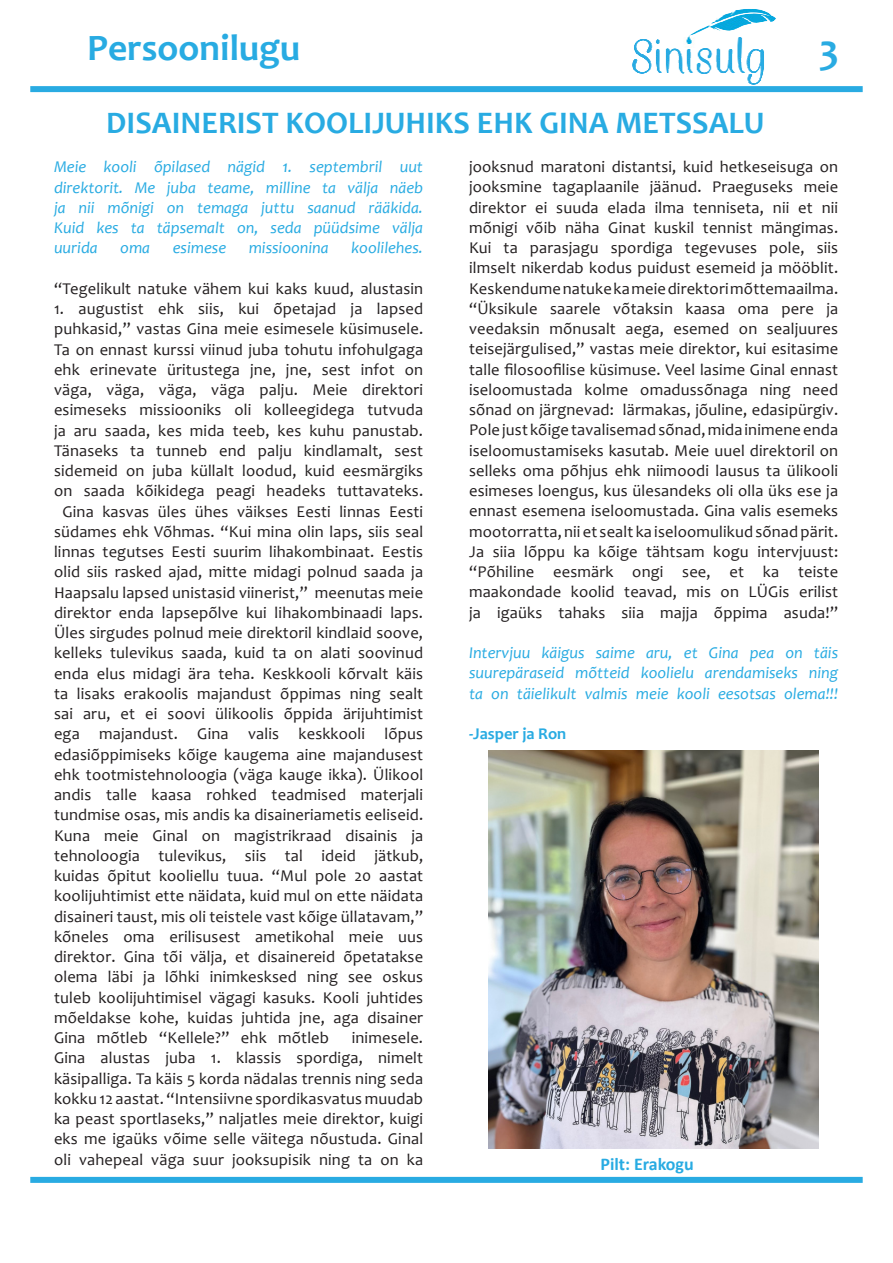
<style>
.page{position:relative;width:893px;height:1263px;background:#fff}
.page>*{position:absolute;margin:0;border:0;box-sizing:border-box;transform-origin:0 0}
.t1{font:700 42px "Candara";color:#29abe2}
.t2{font:700 37.5px "Candara";color:#28abe2}
.t3{font:700 31.5px "Candara";color:#28abe2}
.t4{font:700 18px "Calibri";color:#28abe2}
.t5{font:16.5px/20.2px "Candara";letter-spacing:.01em;color:#231f20;text-align:justify}
.t6{font:italic 16.5px/20.2px "Candara";color:#28abe2;text-align:justify}
.t7{font:700 16.5px "Candara";color:#28abe2}
</style>
<div class="page">
<div style="left:30px;top:1177px;width:833px;height:6px;background:#29abe2"></div>
<div style="left:30px;top:86px;width:833px;height:6px;background:#29abe2"></div>
<img style="left:632px;top:9px;width:144px;height:76px">
<img style="left:488px;top:751px;width:331px;height:397px">
<p class="t2" style="left:87px;top:24px;width:214px">Persoonilugu</p>
<p class="t1" style="left:819px;top:23px;width:21px">3</p>
<p class="t3" style="left:106px;top:103px;width:660px">DISAINERIST KOOLIJUHIKS EHK GINA METSSALU</p>
<p class="t6" style="left:54px;top:157px;width:371px">Meie kooli õpilased nägid 1. septembril uut direktorit. Me juba teame, milline ta välja näeb ja nii mõnigi on temaga juttu saanud rääkida.<br>Kuid kes ta täpsemalt on, seda püüdsime välja uurida</p>
<p class="t6" style="left:120px;top:238px;width:31px">oma</p>
<p class="t6" style="left:173px;top:238px;width:55px">esimese</p>
<p class="t6" style="left:249px;top:238px;width:82px">missioonina</p>
<p class="t6" style="left:351px;top:238px;width:73px">koolilehes.</p>
<p class="t5" style="left:54px;top:278px;width:371px">“Tegelikult natuke vähem kui kaks kuud, alustasin</p>
<p class="t5" style="left:54px;top:298px;width:371px">1. augustist ehk siis, kui õpetajad ja lapsed puhkasid,” vastas Gina meie esimesele küsimusele.<br>Ta on ennast kurssi viinud juba tohutu infohulgaga ehk erinevate üritustega jne, jne, sest infot on väga, väga, väga, väga palju. Meie direktori esimeseks missiooniks oli kolleegidega tutvuda ja aru saada, kes mida teeb, kes kuhu panustab.<br>Tänaseks ta tunneb end palju kindlamalt, sest sidemeid on juba küllalt loodud, kuid eesmärgiks on saada kõikidega peagi headeks tuttavateks.</p>
<p class="t5" style="left:54px;top:501px;width:371px;text-align:center">Gina kasvas üles ühes väikses Eesti linnas Eesti südames ehk Võhmas. “Kui mina olin laps, siis seal linnas tegutses Eesti suurim lihakombinaat. Eestis olid siis rasked ajad, mitte midagi polnud saada ja Haapsalu lapsed unistasid viinerist,” meenutas meie direktor enda lapsepõlve kui lihakombinaadi laps.<br>Üles sirgudes polnud meie direktoril kindlaid soove, kelleks tulevikus saada, kuid ta on alati soovinud enda elus midagi ära teha. Keskkooli kõrvalt käis ta lisaks erakoolis majandust õppimas ning sealt sai aru, et ei soovi ülikoolis õppida ärijuhtimist ega majandust. Gina valis keskkooli lõpus edasiõppimiseks kõige kaugema aine majandusest ehk tootmistehnoloogia (väga kauge ikka). Ülikool andis talle kaasa rohked teadmised materjali tundmise osas, mis andis ka disaineriametis eeliseid.</p>
<p class="t5" style="left:54px;top:825px;width:371px">Kuna meie Ginal on magistrikraad disainis ja tehnoloogia tulevikus, siis tal ideid jätkub, kuidas õpitut kooliellu tuua. “Mul pole 20 aastat koolijuhtimist ette näidata, kuid mul on ette näidata disaineri taust, mis oli teistele vast kõige üllatavam,” kõneles oma erilisusest ametikohal meie uus direktor. Gina tõi välja, et disainereid õpetatakse olema läbi ja lõhki inimkesksed ning see oskus tuleb koolijuhtimisel vägagi kasuks. Kooli juhtides mõeldakse kohe, kuidas juhtida jne, aga disainer Gina mõtleb “Kellele?” ehk mõtleb</p>
<p class="t5" style="left:352px;top:1027px;width:73px">inimesele.</p>
<p class="t5" style="left:54px;top:1048px;width:371px">Gina alustas juba 1. klassis spordiga, nimelt käsipalliga. Ta käis 5 korda nädalas trennis ning seda kokku 12 aastat. “Intensiivne spordikasvatus muudab ka peast sportlaseks,” naljatles meie direktor, kuigi eks me igaüks võime selle väitega nõustuda. Ginal oli vahepeal väga suur jooksupisik ning ta on ka</p>
<p class="t5" style="left:469px;top:157px;width:371px">jooksnud maratoni distantsi, kuid hetkeseisuga on jooksmine tagaplaanile jäänud. Praeguseks meie direktor ei suuda elada ilma tenniseta, nii et nii mõnigi võib näha Ginat kuskil tennist mängimas.<br>Kui ta parasjagu spordiga tegevuses pole, siis ilmselt nikerdab kodus puidust esemeid ja mööblit.</p>
<p class="t5" style="left:469px;top:278px;width:371px">Keskendume natuke ka meie direktori mõttemaailma. “Üksikule saarele võtaksin kaasa oma pere ja veedaksin mõnusalt aega, esemed on sealjuures teisejärgulised,” vastas meie direktor, kui esitasime talle filosoofilise küsimuse. Veel lasime Ginal ennast iseloomustada kolme omadussõnaga ning need sõnad on järgnevad: lärmakas, jõuline, edasipürgiv.<br>Pole just kõige tavalisemad sõnad, mida inimene enda iseloomustamiseks kasutab. Meie uuel direktoril on selleks oma põhjus ehk niimoodi lausus ta ülikooli esimeses loengus, kus ülesandeks oli olla üks ese ja ennast esemena iseloomustada. Gina valis esemeks mootorratta, nii et sealt ka iseloomulikud sõnad pärit.</p>
<p class="t5" style="left:469px;top:541px;width:371px">Ja siia lõppu ka kõige tähtsam kogu intervjuust:</p>
<p class="t5" style="left:469px;top:561px;width:371px">“Põhiline eesmärk ongi see, et ka teiste maakondade koolid teavad, mis on LÜGis erilist ja igaüks tahaks siia majja õppima asuda!”</p>
<p class="t6" style="left:469px;top:642px;width:371px">Intervjuu käigus saime aru, et Gina pea on täis suurepäraseid mõtteid koolielu arendamiseks ning ta on täielikult valmis meie kooli eesotsas olema!!!</p>
<p class="t7" style="left:469px;top:723px;width:99px">-Jasper ja Ron</p>
<p class="t4" style="left:600px;top:1151px;width:95px">Pilt: Erakogu</p>
</div>
